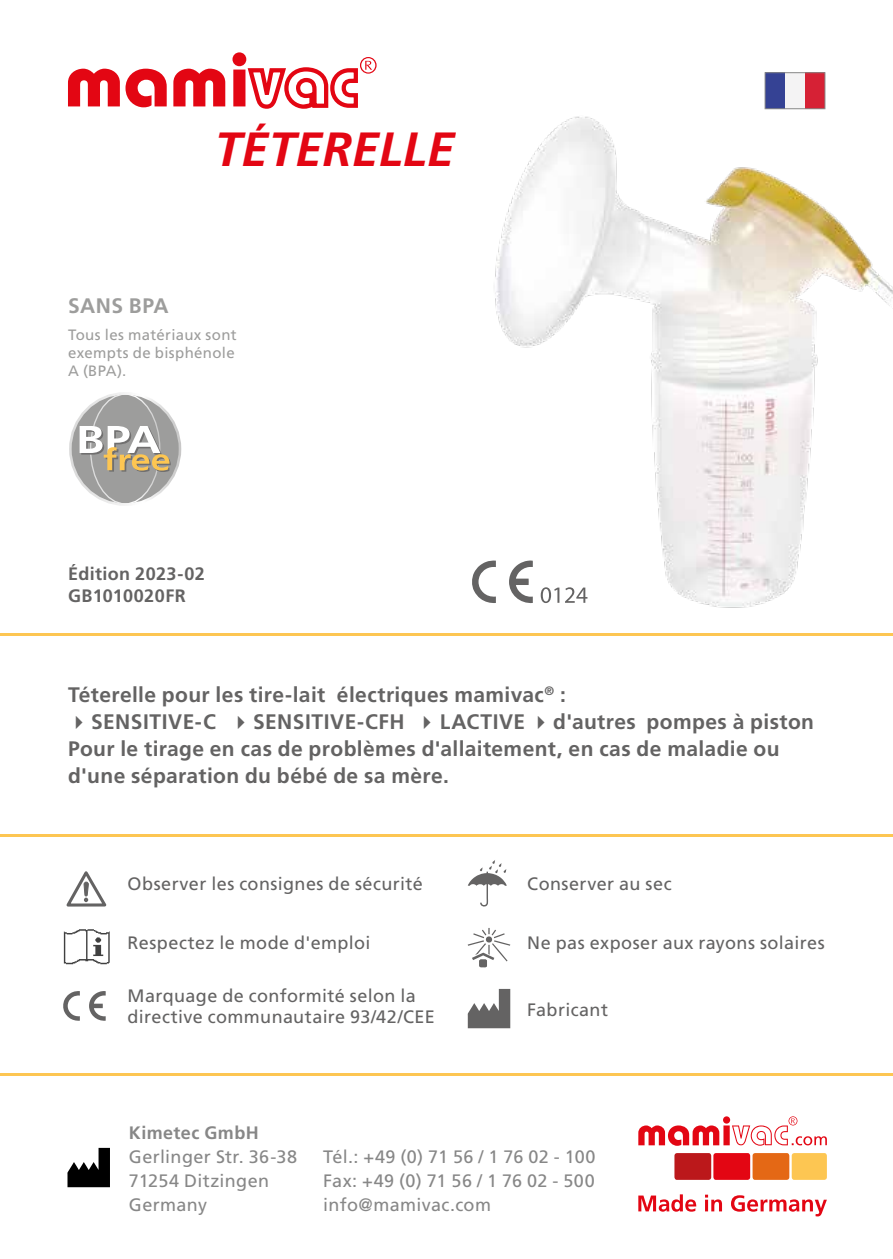
<style>
.page{position:relative;width:893px;height:1259px;background:#fff}
.page>*{position:absolute;margin:0;border:0;box-sizing:border-box;transform-origin:0 0}
.t1{font:italic 700 48px "Frutiger LT Pro";letter-spacing:.005em;color:#e30613}
.t2{font:700 21px/27px "Frutiger LT Pro";letter-spacing:.02em;color:#646363}
.t3{font:700 21px "Frutiger LT Pro";letter-spacing:.02em;color:#9d9d9c}
.t4{font:18px/21px "Frutiger LT Pro";letter-spacing:.025em;color:#646363}
.t5{font:18px/24px "Frutiger LT Pro";letter-spacing:.02em;color:#878787}
.t6{font:700 18px/21.6px "Frutiger LT Pro";letter-spacing:.02em;color:#646363}
.t7{font:700 18px "Frutiger LT Pro";letter-spacing:.025em;color:#878787}
.t8{font:15px/18px "Frutiger LT Pro";letter-spacing:.025em;color:#9d9d9c}
</style>
<div class="page">
<svg style="left:68px;top:69px;width:99px;height:38px"></svg>
<svg style="left:173px;top:69px;width:52px;height:37px"></svg>
<svg style="left:232px;top:52px;width:145px;height:57px"></svg>
<svg style="left:638px;top:1125px;width:81px;height:20px"></svg>
<div style="left:723px;top:1116px;width:7px;height:7px;background:#e30613;border-radius:50%"></div>
<div style="left:723px;top:1125px;width:7px;height:20px;background:#e30613"></div>
<div style="left:674px;top:1153px;width:37px;height:26px;background:#bb181b;border-radius:3px"></div>
<div style="left:713px;top:1153px;width:37px;height:26px;background:#e30613;border-radius:3px"></div>
<div style="left:753px;top:1153px;width:36px;height:26px;background:#e46815;border-radius:3px"></div>
<div style="left:792px;top:1153px;width:35px;height:26px;background:#fdc652;border-radius:3px"></div>
<svg style="left:732px;top:1116px;width:95px;height:29px"></svg>
<svg style="left:638px;top:1194px;width:58px;height:17px"></svg>
<svg style="left:705px;top:1194px;width:17px;height:17px"></svg>
<svg style="left:731px;top:1195px;width:96px;height:21px"></svg>
<svg style="left:67px;top:1148px;width:43px;height:39px"></svg>
<hr style="left:0;top:634px;width:893px;height:2px;background:#fdc652">
<hr style="left:0;top:834px;width:893px;height:2px;background:#fdc652">
<hr style="left:0;top:1073px;width:893px;height:2px;background:#fdc652">
<div style="left:765px;top:73px;width:20px;height:36px;background:#354294"></div>
<div style="left:785px;top:73px;width:20px;height:36px;background:#f4f3f4"></div>
<div style="left:805px;top:73px;width:20px;height:36px;background:#d62135"></div>
<div style="left:765px;top:72px;width:60px;height:37px;border:1px solid #878787"></div>
<img style="left:443px;top:87px;width:450px;height:547px">
<div style="left:70px;top:393px;width:110px;height:111px;background:#9d9d9c;border-radius:50%"></div>
<div style="left:69px;top:392px;width:112px;height:114px;border:3px solid #fff;border-radius:50%"></div>
<svg style="left:80px;top:426px;width:91px;height:46px"></svg>
<svg style="left:494px;top:940px;width:16px;height:5px"></svg>
<svg style="left:492px;top:943px;width:16px;height:18px"></svg>
<svg style="left:494px;top:933px;width:11px;height:5px"></svg>
<svg style="left:472px;top:928px;width:24px;height:39px"></svg>
<svg style="left:473px;top:933px;width:11px;height:5px"></svg>
<svg style="left:468px;top:940px;width:16px;height:5px"></svg>
<div style="left:479px;top:959px;width:8px;height:8px;background:#646363;border-radius:2px"></div>
<svg style="left:468px;top:860px;width:39px;height:47px"></svg>
<svg style="left:468px;top:989px;width:42px;height:39px"></svg>
<svg style="left:89px;top:991px;width:17px;height:30px"></svg>
<svg style="left:63px;top:991px;width:17px;height:30px"></svg>
<svg style="left:66px;top:871px;width:41px;height:36px"></svg>
<img style="left:63px;top:929px;width:47px;height:35px">
<svg style="left:541px;top:587px;width:18px;height:16px"></svg>
<svg style="left:565px;top:587px;width:22px;height:16px"></svg>
<svg style="left:509px;top:560px;width:24px;height:44px"></svg>
<svg style="left:471px;top:560px;width:25px;height:43px"></svg>
<h1 class="t1" style="left:215px;top:121px;width:240px">TÉTERELLE</h1>
<p class="t3" style="left:68px;top:293px;width:102px">SANS BPA</p>
<p class="t8" style="left:68px;top:326px;width:170px">Tous les matériaux sont exempts de bisphénole<br>A (BPA).</p>
<p class="t6" style="left:68px;top:563px;width:138px">Édition 2023-02<br>GB1010020FR</p>
<p class="t2" style="left:68px;top:681px;width:499px">Téterelle pour les tire-lait électriques mamivac<sup>®</sup> :</p>
<p class="t2" style="left:68px;top:708px;width:748px">✔SENSITIVE-C ✔SENSITIVE-CFH ✔LACTIVE ✔d'autres pompes à piston<br>Pour le tirage en cas de problèmes d'allaitement, en cas de maladie ou d'une séparation du bébé de sa mère.</p>
<p class="t4" style="left:128px;top:873px;width:297px">Observer les consignes de sécurité</p>
<p class="t4" style="left:128px;top:932px;width:245px">Respectez le mode d'emploi</p>
<p class="t4" style="left:128px;top:985px;width:309px">Marquage de conformité selon la directive communautaire 93/42/CEE</p>
<p class="t4" style="left:527px;top:873px;width:146px">Conserver au sec</p>
<p class="t4" style="left:527px;top:932px;width:299px">Ne pas exposer aux rayons solaires</p>
<p class="t4" style="left:527px;top:999px;width:82px">Fabricant</p>
<p class="t7" style="left:129px;top:1122px;width:131px">Kimetec GmbH</p>
<p class="t5" style="left:129px;top:1145px;width:170px">Gerlinger Str. 36-38<br>71254 Ditzingen<br>Germany</p>
<p class="t5" style="left:323px;top:1145px;width:274px;text-align:justify">Tél.: +49 (0) 71 56 / 1 76 02 - 100<br>Fax: +49 (0) 71 56 / 1 76 02 - 500 info@mamivac.com</p>
</div>
